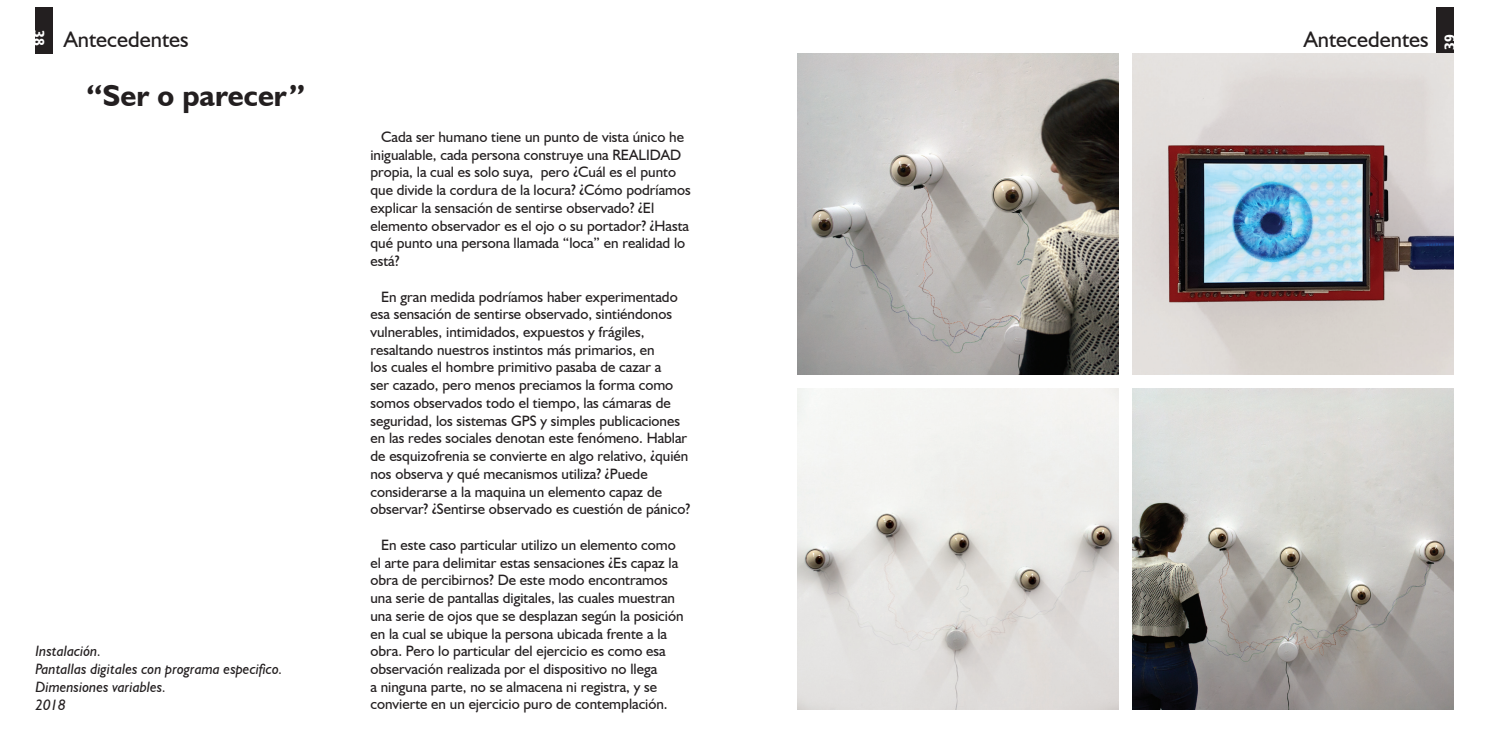
<style>
.page{position:relative;width:1489px;height:745px;background:#fff}
.page>*{position:absolute;margin:0;border:0;box-sizing:border-box;transform-origin:0 0}
.t1{font:700 30px "Humanist 521 BT";color:#231f20}
.t2{font:22.5px "Humanist 521 BT";color:#231f20}
.t3{font:15px/17.8px "Humanist 521 BT";color:#231f20}
.t4{font:italic 15px/17.8px "Humanist 521 BT";color:#231f20}
.t5{font:15px "Humanist 777 BT Black Condensed B";color:#fff}
</style>
<div class="page">
<div style="left:35px;top:7px;width:18px;height:46px;background:#231f20"></div>
<div style="left:1435px;top:7px;width:18px;height:46px;background:#231f20"></div>
<img style="left:797px;top:53px;width:321px;height:321px">
<img style="left:1132px;top:388px;width:321px;height:321px">
<img style="left:1132px;top:53px;width:321px;height:321px">
<img style="left:797px;top:388px;width:321px;height:321px">
<p class="t5" style="left:48px;top:30px;width:17px;rotate:90deg">38</p>
<h2 class="t2" style="left:64px;top:25px;width:126px">Antecedentes</h2>
<h2 class="t2" style="left:1303px;top:25px;width:126px">Antecedentes</h2>
<p class="t5" style="left:1440px;top:50px;width:17px;rotate:-90deg">39</p>
<h1 class="t1" style="left:86px;top:77px;width:220px">“Ser o parecer”</h1>
<p class="t4" style="left:35px;top:641px;width:249px">Instalación.<br>Pantallas digitales con programa especifico.<br>Dimensiones variables.<br>2018</p>
<p class="t3" style="left:370px;top:127px;width:322px;text-indent:11px">Cada ser humano tiene un punto de vista único he inigualable, cada persona construye una REALIDAD propia, la cual es solo suya, pero ¿Cuál es el punto que divide la cordura de la locura? ¿Cómo podríamos explicar la sensación de sentirse observado? ¿El elemento observador es el ojo o su portador? ¿Hasta qué punto una persona llamada “loca” en realidad lo está?</p>
<p class="t3" style="left:370px;top:287px;width:321px;text-indent:11px">En gran medida podríamos haber experimentado esa sensación de sentirse observado, sintiéndonos vulnerables, intimidados, expuestos y frágiles, resaltando nuestros instintos más primarios, en<br>los cuales el hombre primitivo pasaba de cazar a<br>ser cazado, pero menos preciamos la forma como somos observados todo el tiempo, las cámaras de seguridad, los sistemas GPS y simples publicaciones en las redes sociales denotan este fenómeno. Hablar de esquizofrenia se convierte en algo relativo, ¿quién nos observa y qué mecanismos utiliza? ¿Puede considerarse a la maquina un elemento capaz de observar? ¿Sentirse observado es cuestión de pánico?</p>
<p class="t3" style="left:370px;top:535px;width:314px;text-indent:11px">En este caso particular utilizo un elemento como el arte para delimitar estas sensaciones ¿Es capaz la obra de percibirnos? De este modo encontramos una serie de pantallas digitales, las cuales muestran una serie de ojos que se desplazan según la posición en la cual se ubique la persona ubicada frente a la obra. Pero lo particular del ejercicio es como esa observación realizada por el dispositivo no llega<br>a ninguna parte, no se almacena ni registra, y se convierte en un ejercicio puro de contemplación.</p>
</div>
